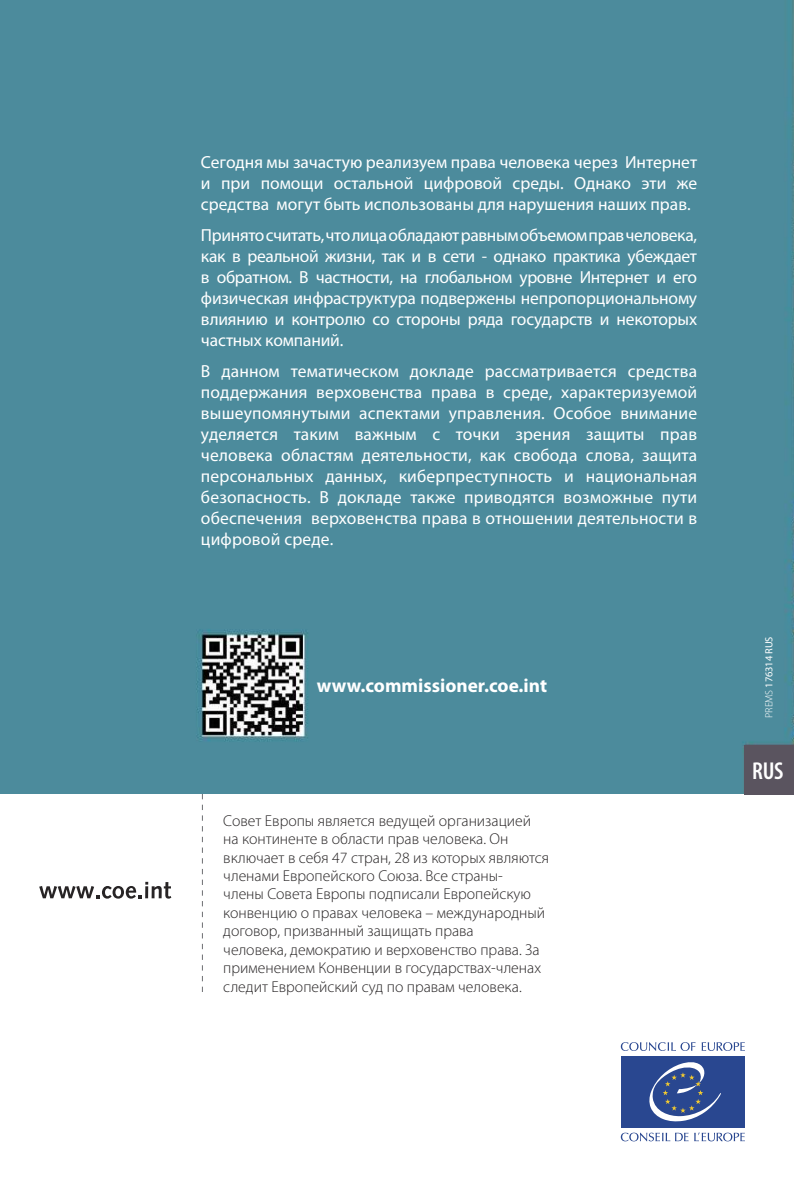
<style>
.page{position:relative;width:794px;height:1191px;background:#fff}
.page>*{position:absolute;margin:0;border:0;box-sizing:border-box;transform-origin:0 0}
.t1{font:600 condensed 24.5px "Myriad Pro";color:#fff}
.t2{font:700 19.25px "Myriad Pro";color:#fff}
.t3{font:17.5px/21px "Myriad Pro";color:#fff;text-align:justify}
.t4{font:300 15.75px/18.4px "Myriad Pro";color:#272425}
.t5{font:10.5px "Myriad Pro";letter-spacing:-.01em;color:#fff}
.s1{font-weight:300}
</style>
<div class="page">
<div style="left:0;top:0;width:794px;height:794px;background:#4c8b9c"></div>
<svg style="left:202px;top:794px;width:1px;height:198px"></svg>
<svg style="left:39px;top:882px;width:132px;height:16px"></svg>
<div style="left:744px;top:744px;width:50px;height:50px;background:#5a545f"></div>
<svg style="left:621px;top:1042px;width:124px;height:9px"></svg>
<svg style="left:621px;top:1132px;width:124px;height:9px"></svg>
<div style="left:621px;top:1055px;width:123px;height:72px;background:#294790"></div>
<svg style="left:649px;top:1062px;width:72px;height:59px"></svg>
<p class="t3" style="left:201px;top:152px;width:498px">Сегодня мы зачастую реализуем права человека через Интернет и при помощи остальной цифровой среды. Однако эти же средства могут быть использованы для нарушения наших прав.</p>
<p class="t3" style="left:201px;top:225px;width:498px">Принято считать, что лица обладают равным объемом прав человека, как в реальной жизни, так и в сети - однако практика убеждаeт в обратном. В частности, на глобальном уровне Интернет и его физическая инфраструктура подвержены непропорциональному влиянию и контролю со стороны ряда государств и некоторых частных компаний.</p>
<p class="t3" style="left:201px;top:360px;width:498px">В данном тематическом докладе рассматривается средства поддержания верховенства права в среде, характеризуемой вышеупомянутыми аспектами управления. Особое внимание уделяется таким важным с точки зрения защиты прав человека областям деятельности, как свобода слова, защита персональных данных, киберпреступность и национальная безопасность. В докладе также приводятся возможные пути обеспечения верховенства права в отношении деятельности в цифровой среде.</p>
<p class="t2" style="left:317px;top:673px;width:232px">www.commissioner.coe.int</p>
<p class="t4" style="left:223px;top:811px;width:327px">Совет Европы является ведущей организацией на континенте в области прав человека. Он включает в себя 47 стран, 28 из которых являются членами Европейского Союза. Все страны-<br>члены Совета Европы подписали Европейскую конвенцию о правах человека – международный договор, призванный защищать права<br>человека, демократию и верховенство права. За применением Конвенции в государствах-членах следит Европейский суд по правам человека.</p>
<p class="t5" style="left:763px;top:718px;width:83px;rotate:-90deg"><span class="s1">PREMS</span> 176314 RUS</p>
<h1 class="t1" style="left:752px;top:756px;width:33px">RUS</h1>
</div>
